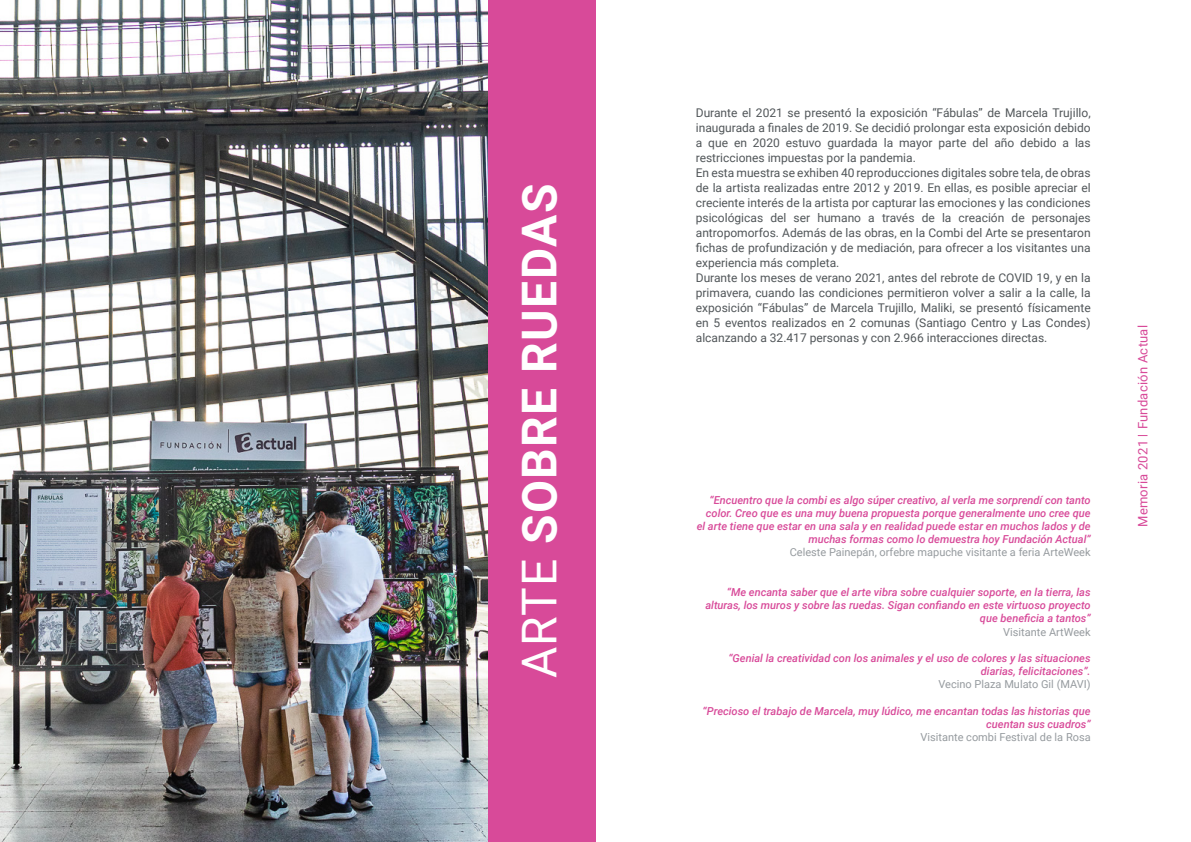
<style>
.page{position:relative;width:1191px;height:842px;background:#fff}
.page>*{position:absolute;margin:0;border:0;box-sizing:border-box;transform-origin:0 0}
.t1{font:700 48px "Roboto";letter-spacing:.03em;color:#fff}
.t2{font:13px "Roboto";letter-spacing:.02em;color:#d84a99}
.t3{font:12px/15px "Roboto";color:#515659;text-align:justify}
.t4{font:italic 500 11px/13.2px "Roboto";color:#d84a99;text-align:right}
.t5{font:11px "Roboto";color:#969b9f}
.s1{font-weight:400}
</style>
<div class="page">
<div style="left:487px;top:0;width:108px;height:842px;background:#d84a99"></div>
<img style="left:0;top:0;width:487px;height:842px">
<p class="t1" style="left:505px;top:678px;width:496px;rotate:-90deg"><span class="s1">ARTE</span> SOBRE RUEDAS</p>
<p class="t3" style="left:696px;top:105px;width:396px">Durante el 2021 se presentó la exposición “Fábulas” de Marcela Trujillo, inaugurada a finales de 2019. Se decidió prolongar esta exposición debido a que en 2020 estuvo guardada la mayor parte del año debido a las restricciones impuestas por la pandemia.</p>
<p class="t3" style="left:696px;top:165px;width:396px">En esta muestra se exhiben 40 reproducciones digitales sobre tela, de obras de la artista realizadas entre 2012 y 2019. En ellas, es posible apreciar el creciente interés de la artista por capturar las emociones y las condiciones psicológicas del ser humano a través de la creación de personajes antropomorfos. Además de las obras, en la Combi del Arte se presentaron fichas de profundización y de mediación, para ofrecer a los visitantes una experiencia más completa.</p>
<p class="t3" style="left:696px;top:270px;width:396px">Durante los meses de verano 2021, antes del rebrote de COVID 19, y en la primavera, cuando las condiciones permitieron volver a salir a la calle, la exposición “Fábulas” de Marcela Trujillo, Maliki, se presentó físicamente en 5 eventos realizados en 2 comunas (Santiago Centro y Las Condes) alcanzando a 32.417 personas y con 2.966 interacciones directas.</p>
<p class="t4" style="left:696px;top:493px;width:395px">“Encuentro que la combi es algo súper creativo, al verla me sorprendí con tanto color. Creo que es una muy buena propuesta porque generalmente uno cree que el arte tiene que estar en una sala y en realidad puede estar en muchos lados y de muchas formas como lo demuestra hoy Fundación Actual”</p>
<p class="t5" style="left:789px;top:545px;width:302px">Celeste Painepán, orfebre mapuche visitante a feria ArteWeek</p>
<p class="t4" style="left:705px;top:585px;width:387px">“Me encanta saber que el arte vibra sobre cualquier soporte, en la tierra, las alturas, los muros y sobre las ruedas. Sigan confiando en este virtuoso proyecto que beneficia a tantos”</p>
<p class="t5" style="left:1003px;top:624px;width:89px">Visitante ArtWeek</p>
<p class="t4" style="left:728px;top:651px;width:364px">“Genial la creatividad con los animales y el uso de colores y las situaciones diarias, felicitaciones”.</p>
<p class="t5" style="left:938px;top:677px;width:154px">Vecino Plaza Mulato Gil (MAVI)</p>
<p class="t4" style="left:702px;top:704px;width:389px">“Precioso el trabajo de Marcela, muy lúdico, me encantan todas las historias que cuentan sus cuadros”</p>
<p class="t5" style="left:920px;top:729px;width:172px">Visitante combi Festival de la Rosa</p>
<p class="t2" style="left:1133px;top:527px;width:204px;rotate:-90deg">Memoria 2021 Fundación Actual</p>
</div>
